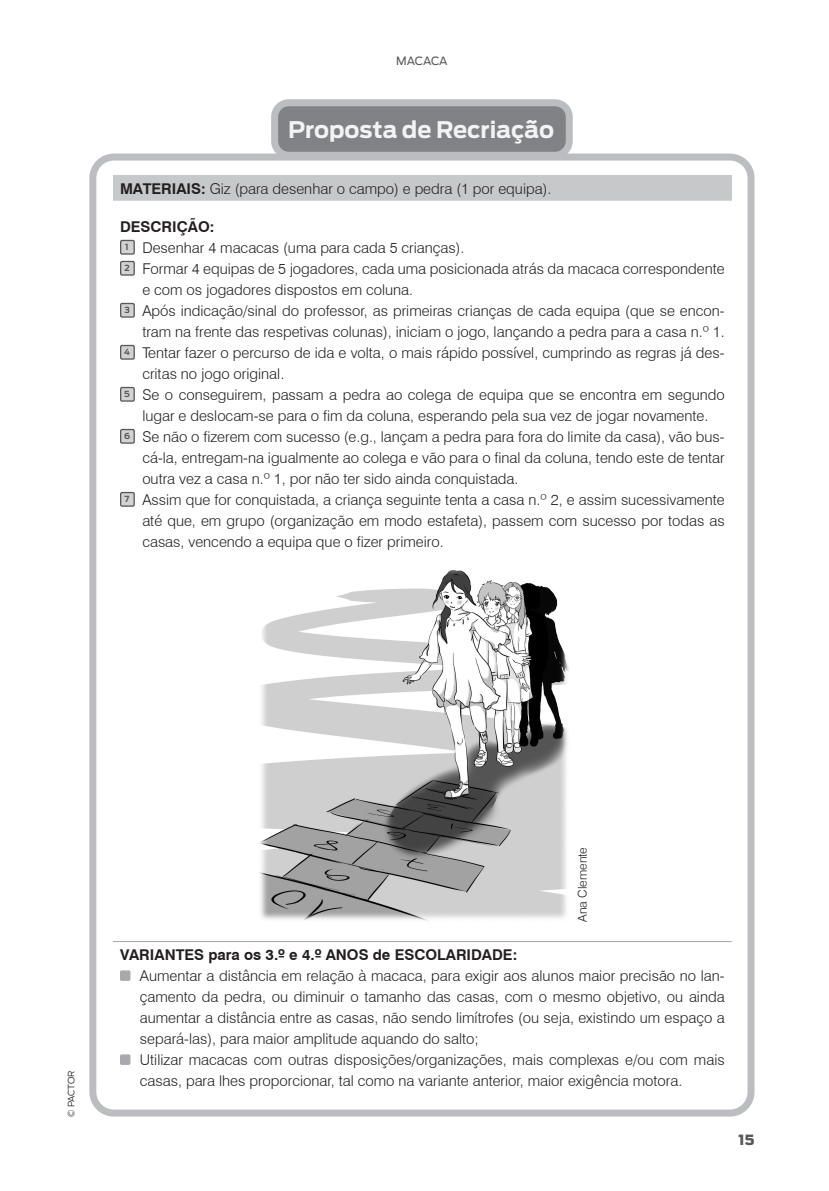
<style>
.page{position:relative;width:829px;height:1191px;background:#fff}
.page>*{position:absolute;margin:0;border:0;box-sizing:border-box;transform-origin:0 0}
.Atividade_1_1{font:700 22.75px "Antenna";color:#f2f3f4}
.Quadro_numeração_sem_entrada{font:300 14.88px/21px "Swiss 721 BT";color:#231f20}
.Quadro_bullet{font:300 14.88px/21px "Swiss 721 BT";color:#231f20;text-align:justify}
.Quadro_texto{font:300 14.88px "Swiss 721 BT";color:#231f20}
.Quadro_texto-2{font:700 14.88px "Swiss 721 BT";color:#231f20}
.t1{font:900 14px "Antenna";color:#57585a}
.Autores_fotos{font:300 12.25px "Swiss 721 BT";color:#231f20}
.t2{font:11.38px "Antenna";letter-spacing:-.025em;color:#57585a}
.t3{font:300 8.75px "Antenna";letter-spacing:-.03em;color:#231f20}
.t4{font:700 8.4px "Antenna";color:#57585a}
.s1{font-weight:700}
</style>
<div class="page">
<div style="left:113px;top:175px;width:618px;height:26px;background:#c7c8ca"></div>
<hr style="left:113px;top:941px;width:618px;height:1px;background:#a8a9ad">
<div style="left:121px;top:240px;width:13px;height:14px;background:#d1d2d4"></div>
<div style="left:120px;top:240px;width:15px;height:15px;border:1px solid #57585a"></div>
<div style="left:121px;top:261px;width:13px;height:14px;background:#d1d2d4"></div>
<div style="left:120px;top:261px;width:15px;height:15px;border:1px solid #57585a"></div>
<div style="left:121px;top:303px;width:13px;height:14px;background:#d1d2d4"></div>
<div style="left:120px;top:303px;width:15px;height:15px;border:1px solid #57585a"></div>
<div style="left:121px;top:345px;width:13px;height:14px;background:#d1d2d4"></div>
<div style="left:120px;top:345px;width:15px;height:15px;border:1px solid #57585a"></div>
<div style="left:121px;top:387px;width:13px;height:14px;background:#d1d2d4"></div>
<div style="left:120px;top:387px;width:15px;height:15px;border:1px solid #57585a"></div>
<div style="left:121px;top:429px;width:13px;height:14px;background:#d1d2d4"></div>
<div style="left:120px;top:429px;width:15px;height:15px;border:1px solid #57585a"></div>
<div style="left:121px;top:492px;width:13px;height:14px;background:#d1d2d4"></div>
<div style="left:120px;top:492px;width:15px;height:15px;border:1px solid #57585a"></div>
<img style="left:259px;top:570px;width:310px;height:351px">
<div style="left:121px;top:971px;width:9px;height:9px;background:#a8a9ad"></div>
<div style="left:120px;top:970px;width:10px;height:10px;border:1px solid #a8a9ad"></div>
<div style="left:121px;top:1055px;width:9px;height:9px;background:#a8a9ad"></div>
<div style="left:120px;top:1054px;width:10px;height:10px;border:1px solid #a8a9ad"></div>
<div style="left:89px;top:153px;width:665px;height:963px;border:7px solid #bcbdc0;border-radius:21px"></div>
<div style="left:274px;top:103px;width:295px;height:52px;background:#808285;border-radius:14px"></div>
<div style="left:271px;top:99px;width:301px;height:60px;border:7px solid #bcbdc0;border-radius:14px"></div>
<p class="t2" style="left:396px;top:54px;width:53px">MACACA</p>
<p class="Atividade_1_1" style="left:288px;top:116px;width:268px">Proposta de Recriação</p>
<p class="Quadro_texto" style="left:120px;top:179px;width:433px"><span class="s1">MATERIAIS:</span> Giz (para desenhar o campo) e pedra (1 por equipa).</p>
<p class="Quadro_texto-2" style="left:120px;top:217px;width:96px">DESCRIÇÃO:</p>
<p class="t4" style="left:125px;top:242px;width:5px">1</p>
<p class="Quadro_numeração_sem_entrada" style="left:142px;top:237px;width:324px">Desenhar 4 macacas (uma para cada 5 crianças).</p>
<p class="t4" style="left:124px;top:263px;width:7px">2</p>
<p class="Quadro_numeração_sem_entrada" style="left:142px;top:258px;width:583px">Formar 4 equipas de 5 jogadores, cada uma posicionada atrás da macaca correspondente e com os jogadores dispostos em coluna.</p>
<p class="t4" style="left:124px;top:305px;width:7px">3</p>
<p class="Quadro_numeração_sem_entrada" style="left:142px;top:300px;width:584px">Após indicação/sinal do professor, as primeiras crianças de cada equipa (que se encon&shy;tram na frente das respetivas colunas), iniciam o jogo, lançando a pedra para a casa n.º 1.</p>
<p class="t4" style="left:124px;top:347px;width:7px">4</p>
<p class="Quadro_numeração_sem_entrada" style="left:142px;top:342px;width:584px">Tentar fazer o percurso de ida e volta, o mais rápido possível, cumprindo as regras já des&shy;critas no jogo original.</p>
<p class="t4" style="left:124px;top:389px;width:7px">5</p>
<p class="Quadro_numeração_sem_entrada" style="left:142px;top:384px;width:583px">Se o conseguirem, passam a pedra ao colega de equipa que se encontra em segundo lugar e deslocam-se para o fim da coluna, esperando pela sua vez de jogar novamente.</p>
<p class="t4" style="left:124px;top:431px;width:8px">6</p>
<p class="Quadro_numeração_sem_entrada" style="left:142px;top:426px;width:584px;text-align:justify">Se não o fizerem com sucesso (e.g., lançam a pedra para fora do limite da casa), vão bus&shy;cá-la, entregam-na igualmente ao colega e vão para o final da coluna, tendo este de tentar outra vez a casa n.º 1, por não ter sido ainda conquistada.</p>
<p class="t4" style="left:125px;top:494px;width:6px">7</p>
<p class="Quadro_numeração_sem_entrada" style="left:142px;top:489px;width:584px;text-align:justify">Assim que for conquistada, a criança seguinte tenta a casa n.º 2, e assim sucessivamente até que, em grupo (organização em modo estafeta), passem com sucesso por todas as casas, vencendo a equipa que o fizer primeiro.</p>
<p class="t3" style="left:66px;top:1116px;width:48px;rotate:-90deg">© PACTOR</p>
<p class="Autores_fotos" style="left:574px;top:921px;width:76px;rotate:-90deg">Ana Clemente</p>
<p class="Quadro_texto-2" style="left:120px;top:945px;width:398px">VARIANTES para os 3.º e 4.º ANOS de ESCOLARIDADE:</p>
<p class="Quadro_bullet" style="left:140px;top:965px;width:586px">Aumentar a distância em relação à macaca, para exigir aos alunos maior precisão no lan&shy;çamento da pedra, ou diminuir o tamanho das casas, com o mesmo objetivo, ou ainda aumentar a distância entre as casas, não sendo limítrofes (ou seja, existindo um espaço a separá-las), para maior amplitude aquando do salto;</p>
<p class="Quadro_bullet" style="left:140px;top:1049px;width:586px">Utilizar macacas com outras disposições/organizações, mais complexas e/ou com mais casas, para lhes proporcionar, tal como na variante anterior, maior exigência motora.</p>
<p class="t1" style="left:738px;top:1131px;width:17px">15</p>
</div>
